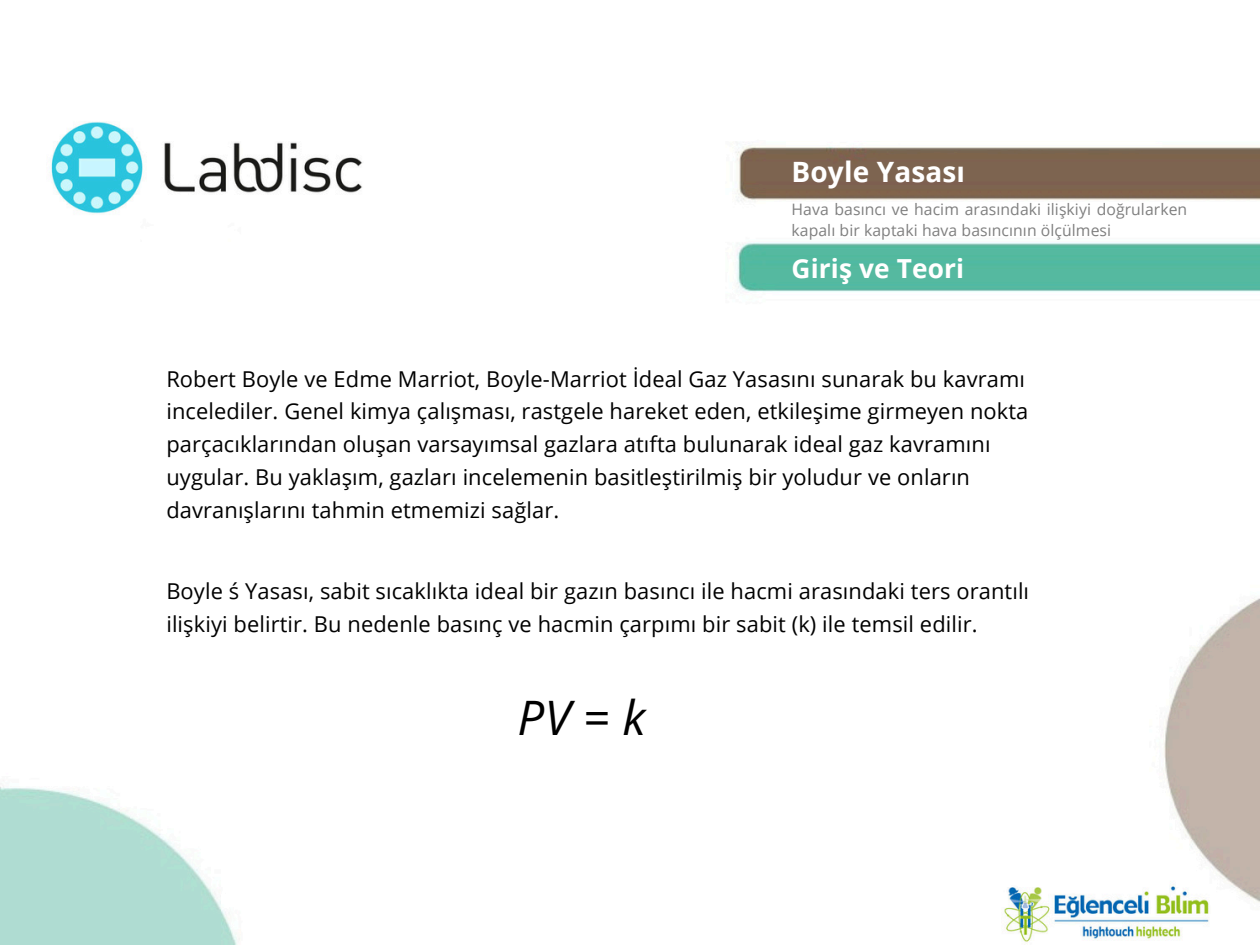
<style>
.page{position:relative;width:1260px;height:945px;background:#fff}
.page>*{position:absolute;margin:0;border:0;box-sizing:border-box;transform-origin:0 0}
.t1{font:italic 47.43px "Open Sans";color:#000}
.t2{font:700 28px "Open Sans";letter-spacing:.005em;color:#fff}
.t3{font:700 26.25px "Open Sans";letter-spacing:.005em;color:#fff}
.t4{font:21.88px/32.9px "Open Sans";letter-spacing:.005em;color:#000}
.t5{font:15.75px/21px "Open Sans";letter-spacing:.005em;color:#7f7f7f}
</style>
<div class="page">
<img style="left:0;top:121px;width:1260px;height:824px">
<h3 class="t2" style="left:792px;top:152px;width:175px">Boyle Yasası</h3>
<h1 class="t5" style="left:792px;top:199px;width:397px">Hava basıncı ve hacim arasındaki ilişkiyi doğrularken kapalı bir kaptaki hava basıncının ölçülmesi</h1>
<h2 class="t3" style="left:792px;top:250px;width:174px">Giriş ve Teori</h2>
<p class="t4" style="left:166px;top:362px;width:864px">Robert Boyle ve Edme Marriot, Boyle-Marriot İdeal Gaz Yasasını sunarak bu kavramı incelediler. Genel kimya çalışması, rastgele hareket eden, etkileşime girmeyen nokta parçacıklarından oluşan varsayımsal gazlara atıfta bulunarak ideal gaz kavramını uygular. Bu yaklaşım, gazları incelemenin basitleştirilmiş bir yoludur ve onların davranışlarını tahmin etmemizi sağlar.</p>
<h2 class="t4" style="left:166px;top:574px;width:864px">Boyle ś Yasası, sabit sıcaklıkta ideal bir gazın basıncı ile hacmi arasındaki ters orantılı ilişkiyi belirtir. Bu nedenle basınç ve hacmin çarpımı bir sabit (k) ile temsil edilir.</h2>
<h3 class="t1" style="left:518px;top:684px;width:130px">PV=k</h3>
</div>
